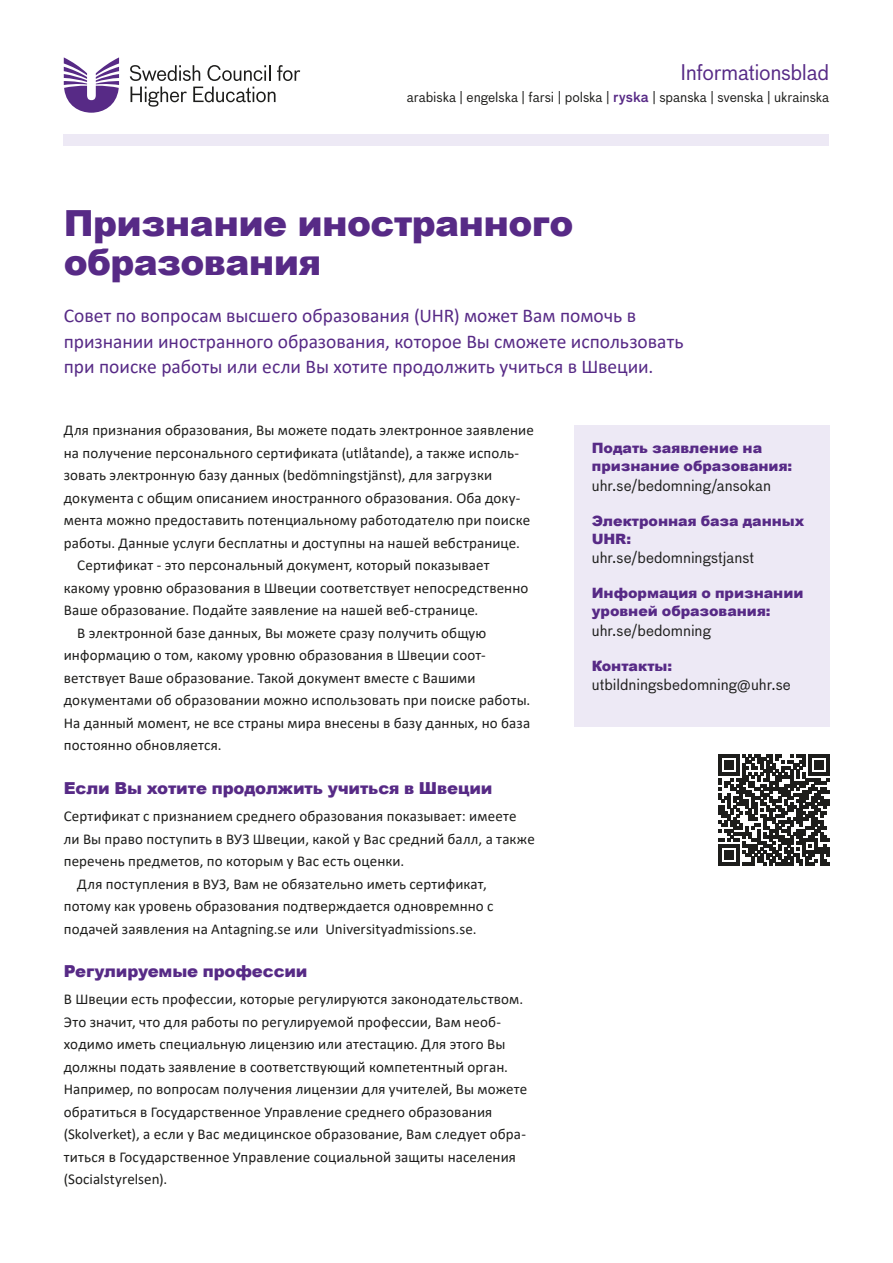
<style>
.page{position:relative;width:893px;height:1263px;background:#fff}
.page>*{position:absolute;margin:0;border:0;box-sizing:border-box;transform-origin:0 0}
.Ryska_H1{font:900 36px/39px "Arial";letter-spacing:-.02em;color:#572a86}
.t1{font:21px "Bau Pro";letter-spacing:-.015em;color:#572a86}
.Ryska_Ingress{font:19.5px/25.5px "Calibri";color:#572a86}
.Ryska_H2{font:900 16.5px "Arial";letter-spacing:-.01em;color:#572a86}
.Ryska_Brödtext{font:15px/22.5px "Calibri";letter-spacing:.01em;color:#1d1d1b}
.Ryska_Brödtext_med_f{font:15px/22.5px "Calibri";letter-spacing:.01em;color:#1d1d1b}
.Faktaruta_brödtext{font:15px "Bau Pro";color:#1d1d1b}
.Ryska_Faktaruta_H1{font:900 14.25px/18px "Arial";letter-spacing:-.005em;color:#572a86}
.Språken{font:13.5px "Bau Pro";color:#1d1d1b}
.s1{font-weight:500;color:#572a86}
</style>
<div class="page">
<div style="left:64px;top:134px;width:765px;height:12px;background:#ede9f5"></div>
<svg style="left:64px;top:57px;width:55px;height:56px"></svg>
<svg style="left:130px;top:65px;width:170px;height:42px"></svg>
<div style="left:574px;top:425px;width:255px;height:302px;background:#ede9f5"></div>
<svg style="left:718px;top:755px;width:111px;height:111px"></svg>
<h2 class="t1" style="left:681px;top:57px;width:150px">Informationsblad</h2>
<p class="Språken" style="left:407px;top:88px;width:424px">arabiska | engelska | farsi | polska | <span class="s1">ryska</span> | spanska | svenska | ukrainska</p>
<p class="Ryska_H1" style="left:64px;top:203px;width:511px">Признание иностранного образования</p>
<p class="Ryska_Ingress" style="left:64px;top:302px;width:621px">Совет по вопросам высшего образования (UHR) может Вам помочь в признании иностранного образования, которое Вы сможете использовать при поиске работы или если Вы хотите продолжить учиться в Швеции.</p>
<p class="Ryska_Brödtext" style="left:64px;top:419px;width:472px">Для признания образования, Вы можете подать электронное заявление на получение персонального сертификата (utlåtande), а также исполь&shy;зовать электронную базу данных (bedömningstjänst), для загрузки документа с общим описанием иностранного образования. Оба доку&shy;мента можно предоставить потенциальному работодателю при поиске работы. Данные услуги бесплатны и доступны на нашей вебстранице.</p>
<p class="Ryska_Brödtext_med_f" style="left:64px;top:554px;width:466px;text-indent:14px">Сертификат - это персональный документ, который показывает какому уровню образования в Швеции соответствует непосредственно<br>Ваше образование. Подайте заявление на нашей веб-странице.</p>
<p class="Ryska_Brödtext_med_f" style="left:64px;top:621px;width:468px;text-indent:14px">В электронной базе данных, Вы можете сразу получить общую информацию о том, какому уровню образования в Швеции соот&shy;ветствует Ваше образование. Такой документ вместе с Вашими документами об образовании можно использовать при поиске работы.<br>На данный момент, не все страны мира внесены в базу данных, но база постоянно обновляется.</p>
<p class="Ryska_H2" style="left:64px;top:776px;width:430px">Если Вы хотите продолжить учиться в Швеции</p>
<p class="Ryska_Brödtext" style="left:64px;top:804px;width:472px">Сертификат с признанием среднего образования показывает: имеете ли Вы право поступить в ВУЗ Швеции, какой у Вас средний балл, а также перечень предметов, по которым у Вас есть оценки.</p>
<p class="Ryska_Brödtext_med_f" style="left:64px;top:872px;width:431px;text-indent:14px">Для поступления в ВУЗ, Вам не обязательно иметь сертификат, потому как уровень образования подтверждается одновремнно с подачей заявления на Antagning.se или Universityadmissions.se.</p>
<p class="Ryska_H2" style="left:64px;top:959px;width:245px">Регулируемые профессии</p>
<p class="Ryska_Brödtext" style="left:64px;top:987px;width:465px">В Швеции есть профессии, которые регулируются законодательством.<br>Это значит, что для работы по регулируемой профессии, Вам необ&shy;ходимо иметь специальную лицензию или атестацию. Для этого Вы должны подать заявление в соответствующий компетентный орган.<br>Например, по вопросам получения лицензии для учителей, Вы можете обратиться в Государственное Управление среднего образования (Skolverket), а если у Вас медицинское образование, Вам следует обра&shy;титься в Государственное Управление социальной защиты населения (Socialstyrelsen).</p>
<p class="Ryska_Faktaruta_H1" style="left:592px;top:439px;width:202px">Подать заявление на признание образования:</p>
<p class="Faktaruta_brödtext" style="left:592px;top:474px;width:181px">uhr.se/bedomning/ansokan</p>
<p class="Ryska_Faktaruta_H1" style="left:592px;top:511px;width:214px">Электронная база данных<br>UHR:</p>
<p class="Faktaruta_brödtext" style="left:592px;top:547px;width:164px">uhr.se/bedomningstjanst</p>
<p class="Ryska_Faktaruta_H1" style="left:592px;top:584px;width:213px">Информация о признании уровней образования:</p>
<p class="Faktaruta_brödtext" style="left:592px;top:619px;width:121px">uhr.se/bedomning</p>
<p class="Ryska_Faktaruta_H1" style="left:592px;top:656px;width:82px">Контакты:</p>
<p class="Faktaruta_brödtext" style="left:592px;top:674px;width:200px">utbildningsbedomning@uhr.se</p>
</div>
